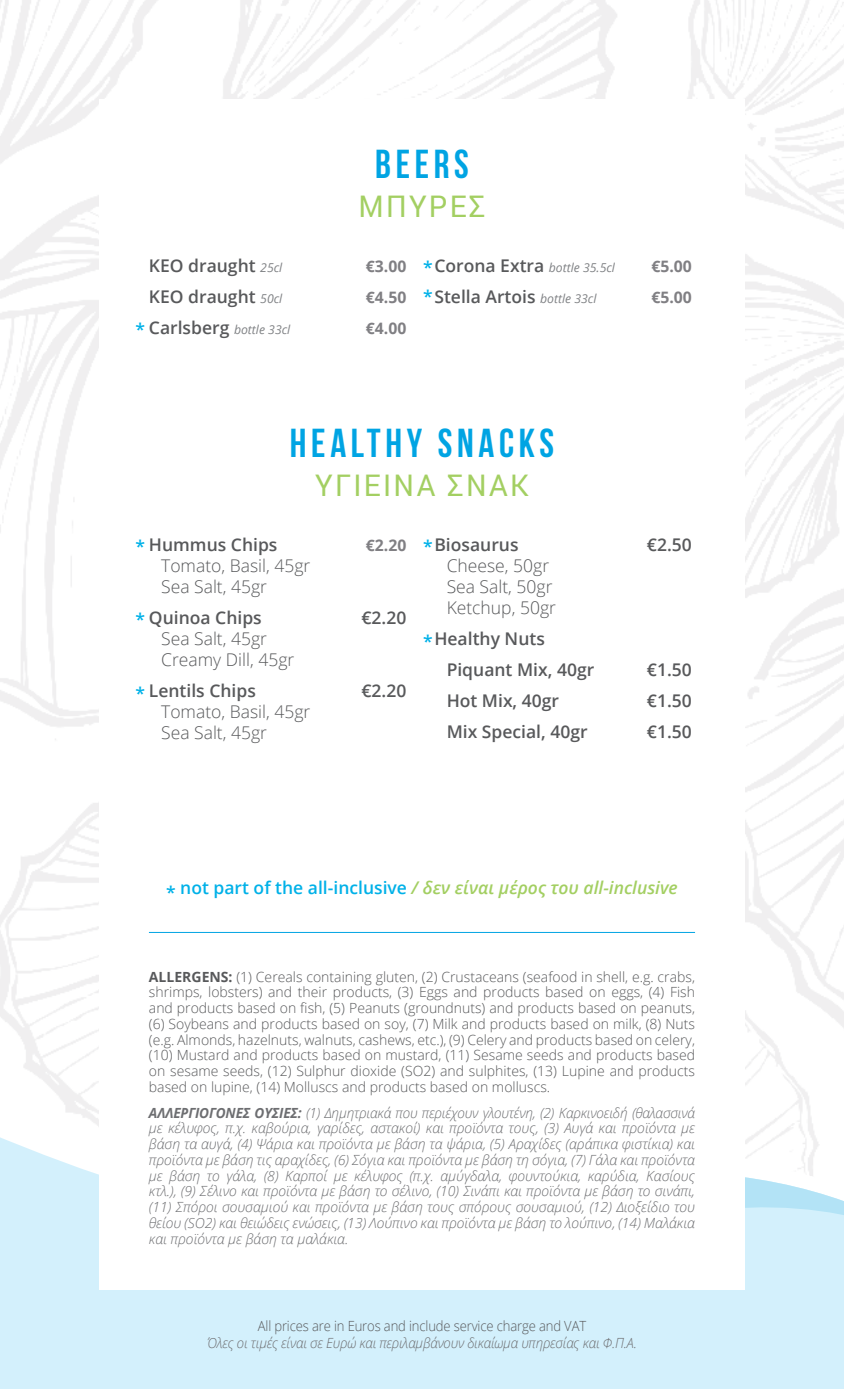
<style>
.page{position:relative;width:844px;height:1389px;background:#fff}
.page>*{position:absolute;margin:0;border:0;box-sizing:border-box;transform-origin:0 0}
.t1{font:700 40.25px "Bebas Neue";letter-spacing:.12em;color:#00a4e3}
.t2{font:29.75px "Roboto";letter-spacing:.08em;color:#a3cf62}
.t3{font:600 17.5px/31px "Open Sans";color:#58595b}
.t4{font:300 17.5px/21px "Open Sans";color:#58595b}
.t5{font:italic 600 17.5px "Open Sans";color:#a3cf62}
.t6{font:600 17.5px "Open Sans";color:#00b1e8}
.t7{font:700 15.75px "Open Sans";color:#807f83}
.t8{font:italic 300 14px/15.8px "Open Sans";letter-spacing:-.01em;color:#6d6e71;text-align:justify}
.t9{font:300 14px/15.8px "Open Sans";color:#58595b;text-align:justify}
.t10{font:italic 300 14px "Open Sans";letter-spacing:-.01em;color:#6d6e71;scale:.95 1}
.t11{font:300 14px "Open Sans";color:#58595b;scale:.93 1}
.t12{font:italic 12.25px "Open Sans";color:#808285}
.s1{font-weight:400;font-style:italic;font-size:12.25px;color:#808285}
.s2{font-weight:600;font-style:normal;font-size:17.5px;color:#58595b}
.s3{color:#00b1e8}
.s4{font-style:normal;color:#00b1e8}
.s5{font-weight:700}
</style>
<div class="page">
<div style="left:0;top:0;width:843px;height:1389px;background:linear-gradient(to right,#fcfcfc,#fbfbfc)"></div>
<div style="left:0;top:1131px;width:843px;height:258px;background:#d3f0fc"></div>
<svg style="left:744px;top:1139px;width:99px;height:103px"></svg>
<div style="left:99px;top:99px;width:645px;height:1191px;background:#fff"></div>
<hr style="left:149px;top:932px;width:545px;height:1px;background:#00a4e3">
<h1 class="t1" style="left:375px;top:142px;width:95px">BEERS</h1>
<h2 class="t2" style="left:358px;top:186px;width:128px">ΜΠΥΡΕΣ</h2>
<p class="t3" style="left:149px;top:250px;width:135px">KEO draught <span class="s1">25cl</span></p>
<p class="t7" style="left:366px;top:255px;width:42px">€3.00</p>
<p class="t3" style="left:149px;top:281px;width:135px">KEO draught <span class="s1">50cl</span></p>
<p class="t7" style="left:366px;top:286px;width:42px">€4.50</p>
<p class="t12" style="left:149px;top:321px;width:143px"><span class="s2">Carlsberg</span> bottle 33cl</p>
<p class="t7" style="left:366px;top:317px;width:42px">€4.00</p>
<p class="t6" style="left:135px;top:317px;width:11px">*</p>
<p class="t12" style="left:434px;top:259px;width:182px"><span class="s2">Corona Extra</span> bottle 35.5cl</p>
<p class="t7" style="left:651px;top:255px;width:42px">€5.00</p>
<p class="t3" style="left:423px;top:281px;width:175px"><span class="s3">*</span>Stella Artois <span class="s1">bottle 33cl</span></p>
<p class="t7" style="left:651px;top:286px;width:42px">€5.00</p>
<p class="t6" style="left:423px;top:255px;width:11px">*</p>
<h1 class="t1" style="left:290px;top:421px;width:265px">HEALTHY SNACKS</h1>
<h2 class="t2" style="left:315px;top:465px;width:215px">ΥΓΙΕΙΝΑ ΣΝΑΚ</h2>
<p class="t3" style="left:149px;top:529px;width:130px">Hummus Chips</p>
<p class="t7" style="left:366px;top:534px;width:42px">€2.20</p>
<p class="t4" style="left:161px;top:555px;width:151px">Tomato, Basil, 45gr<br>Sea Salt, 45gr</p>
<p class="t3" style="left:149px;top:602px;width:114px">Quinoa Chips</p>
<p class="t3" style="left:361px;top:602px;width:46px">€2.20</p>
<p class="t4" style="left:161px;top:628px;width:135px">Sea Salt, 45gr<br>Creamy Dill, 45gr</p>
<p class="t3" style="left:149px;top:675px;width:108px">Lentils Chips</p>
<p class="t3" style="left:361px;top:675px;width:46px">€2.20</p>
<p class="t4" style="left:161px;top:701px;width:151px">Tomato, Basil, 45gr<br>Sea Salt, 45gr</p>
<p class="t6" style="left:135px;top:534px;width:11px">*</p>
<p class="t6" style="left:135px;top:608px;width:11px">*</p>
<p class="t6" style="left:135px;top:681px;width:11px">*</p>
<p class="t3" style="left:434px;top:529px;width:86px">Biosaurus</p>
<p class="t3" style="left:646px;top:529px;width:46px">€2.50</p>
<p class="t4" style="left:446px;top:555px;width:111px">Cheese, 50gr<br>Sea Salt, 50gr<br>Ketchup, 50gr</p>
<p class="t3" style="left:446px;top:623px;width:149px;text-indent:-12px">Healthy Nuts<br>Piquant Mix, 40gr</p>
<p class="t6" style="left:423px;top:534px;width:11px">*</p>
<p class="t6" style="left:423px;top:630px;width:11px">*</p>
<p class="t3" style="left:646px;top:654px;width:46px">€1.50</p>
<p class="t3" style="left:446px;top:685px;width:114px">Hot Mix, 40gr</p>
<p class="t3" style="left:646px;top:685px;width:46px">€1.50</p>
<p class="t3" style="left:446px;top:716px;width:142px">Mix Special, 40gr</p>
<p class="t3" style="left:646px;top:716px;width:46px">€1.50</p>
<p class="t5" style="left:166px;top:876px;width:513px"><span class="s4">* not part of the all-inclusive</span> / δεν είναι μέρος του all-inclusive</p>
<p class="t9" style="left:149px;top:968px;width:547px"><span class="s5">ALLERGENS:</span> (1) Cereals containing gluten, (2) Crustaceans (seafood in shell, e.g. crabs, shrimps, lobsters) and their products, (3) Eggs and products based on eggs, (4) Fish and products based on fish, (5) Peanuts (groundnuts) and products based on peanuts, (6) Soybeans and products based on soy, (7) Milk and products based on milk, (8) Nuts (e.g. Almonds, hazelnuts, walnuts, cashews, etc.), (9) Celery and products based on celery, (10) Mustard and products based on mustard, (11) Sesame seeds and products based on sesame seeds, (12) Sulphur dioxide (SO2) and sulphites, (13) Lupine and products based on lupine, (14) Molluscs and products based on molluscs.</p>
<p class="t8" style="left:149px;top:1104px;width:547px"><span class="s5">ΑΛΛΕΡΓΙΟΓΟΝΕΣ ΟΥΣΙΕΣ:</span> (1) Δημητριακά που περιέχουν γλουτένη, (2) Καρκινοειδή (θαλασσινά με κέλυφος, π.χ. καβούρια, γαρίδες, αστακοί) και προϊόντα τους, (3) Αυγά και προϊόντα με βάση τα αυγά, (4) Ψάρια και προϊόντα με βάση τα ψάρια, (5) Αραχίδες (αράπικα φιστίκια) και προϊόντα με βάση τις αραχίδες, (6) Σόγια και προϊόντα με βάση τη σόγια, (7) Γάλα και προϊόντα με βάση το γάλα, (8) Καρποί με κέλυφος (π.χ. αμύγδαλα, φουντούκια, καρύδια, Κασίους κτλ.), (9) Σέλινο και προϊόντα με βάση το σέλινο, (10) Σινάπι και προϊόντα με βάση το σινάπι, (11) Σπόροι σουσαμιού και προϊόντα με βάση τους σπόρους σουσαμιού, (12) Διοξείδιο του θείου (SO2) και θειώδεις ενώσεις, (13) Λούπινο και προϊόντα με βάση το λούπινο, (14) Μαλάκια και προϊόντα με βάση τα μαλάκια.</p>
<p class="t11" style="left:258px;top:1317px;width:354px">All prices are in Euros and include service charge and VAT</p>
<p class="t10" style="left:207px;top:1333px;width:454px">Όλες οι τιμές είναι σε Ευρώ και περιλαμβάνουν δικαίωμα υπηρεσίας και Φ.Π.Α.</p>
</div>
